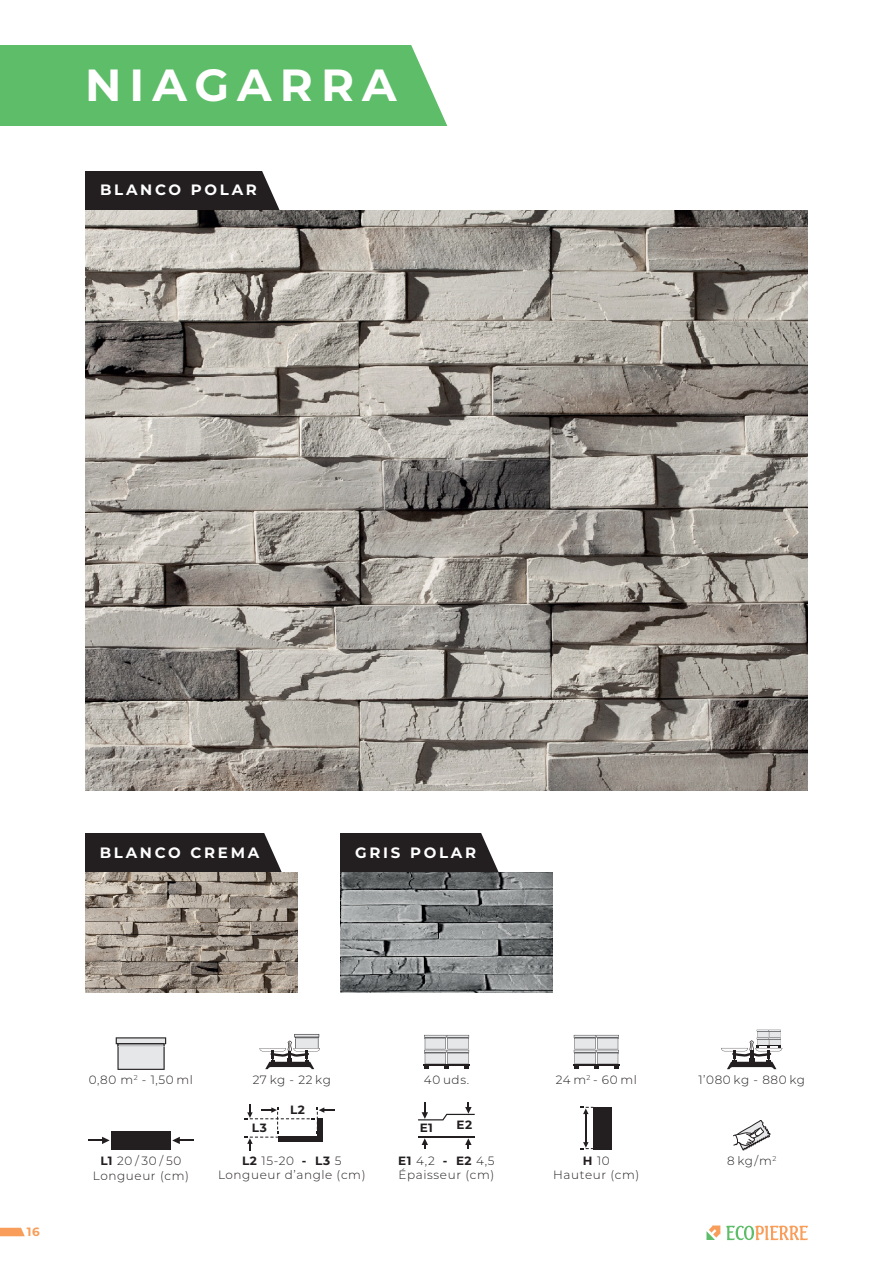
<style>
.page{position:relative;width:893px;height:1263px;background:#fff}
.page>*{position:absolute;margin:0;border:0;box-sizing:border-box;transform-origin:0 0}
.t1{font:700 45px "Montserrat";letter-spacing:.18em;color:#fff}
.t2{font:700 15px "Montserrat";letter-spacing:.18em;color:#fff}
.t3{font:300 12px/14.4px "Montserrat";letter-spacing:.05em;color:#231f20;text-align:center}
.t4{font:700 12px "Montserrat";letter-spacing:.05em;color:#231f20}
.t5{font:700 12px "Montserrat";color:#f89e5a}
.s1{font-weight:700}
</style>
<div class="page">
<svg style="left:0;top:1228px;width:25px;height:8px"></svg>
<svg style="left:88px;top:1137px;width:22px;height:7px"></svg>
<svg style="left:172px;top:1137px;width:21px;height:7px"></svg>
<div style="left:111px;top:1131px;width:60px;height:19px;background:#231f20"></div>
<svg style="left:245px;top:1104px;width:89px;height:47px"></svg>
<div style="left:593px;top:1107px;width:18px;height:42px;background:#231f20"></div>
<svg style="left:581px;top:1107px;width:12px;height:42px"></svg>
<hr style="left:418px;top:1136px;width:57px;height:1px;background:#231f20">
<svg style="left:422px;top:1138px;width:6px;height:11px"></svg>
<svg style="left:465px;top:1138px;width:7px;height:11px"></svg>
<svg style="left:418px;top:1102px;width:57px;height:18px"></svg>
<div style="left:85px;top:833px;width:215px;height:40px;background:#231f20"></div>
<svg style="left:262px;top:833px;width:38px;height:40px"></svg>
<div style="left:340px;top:833px;width:177px;height:40px;background:#231f20"></div>
<svg style="left:479px;top:833px;width:43px;height:40px"></svg>
<svg style="left:733px;top:1120px;width:37px;height:30px"></svg>
<div style="left:0;top:45px;width:449px;height:80px;background:#5ebd68"></div>
<svg style="left:405px;top:45px;width:44px;height:81px"></svg>
<div style="left:85px;top:171px;width:213px;height:40px;background:#231f20"></div>
<svg style="left:262px;top:171px;width:36px;height:39px"></svg>
<svg style="left:116px;top:1037px;width:50px;height:33px;background:#c9c9cb"></svg>
<hr style="left:424px;top:1035px;width:22px;height:2px;background:#231f20">
<hr style="left:447px;top:1035px;width:22px;height:2px;background:#231f20">
<hr style="left:423px;top:1064px;width:47px;height:2px;background:#231f20">
<svg style="left:424px;top:1036px;width:45px;height:33px"></svg>
<hr style="left:294px;top:1034px;width:25px;height:3px;background:#231f20">
<svg style="left:259px;top:1035px;width:61px;height:34px"></svg>
<svg style="left:721px;top:1030px;width:61px;height:39px"></svg>
<hr style="left:574px;top:1035px;width:22px;height:2px;background:#231f20">
<hr style="left:597px;top:1035px;width:22px;height:3px;background:#231f20">
<hr style="left:573px;top:1064px;width:46px;height:2px;background:#231f20">
<svg style="left:574px;top:1036px;width:45px;height:33px"></svg>
<img style="left:85px;top:210px;width:723px;height:580px">
<img style="left:85px;top:873px;width:213px;height:119px">
<img style="left:340px;top:873px;width:213px;height:119px">
<svg style="left:706px;top:1225px;width:14px;height:15px"></svg>
<svg style="left:726px;top:1225px;width:82px;height:15px"></svg>
<h1 class="t1" style="left:85px;top:53px;width:313px">NIAGARRA</h1>
<p class="t2" style="left:100px;top:179px;width:158px">BLANCO POLAR</p>
<p class="t2" style="left:100px;top:841px;width:161px">BLANCO CREMA</p>
<p class="t2" style="left:355px;top:841px;width:122px">GRIS POLAR</p>
<p class="t5" style="left:27px;top:1223px;width:14px">16</p>
<p class="t3" style="left:89px;top:1072px;width:106px">0,80 m<sup>2</sup> - 1,50 ml</p>
<p class="t3" style="left:253px;top:1072px;width:80px">27 kg - 22 kg</p>
<p class="t3" style="left:424px;top:1072px;width:47px">40 uds.</p>
<p class="t3" style="left:556px;top:1072px;width:83px">24 m<sup>2</sup> - 60 ml</p>
<p class="t3" style="left:698px;top:1072px;width:108px">1’080 kg - 880 kg</p>
<p class="t3" style="left:93px;top:1153px;width:98px"><span class="s1">L1</span> 20 / 30 / 50<br>Longueur (cm)</p>
<p class="t4" style="left:290px;top:1101px;width:16px">L2</p>
<p class="t4" style="left:420px;top:1119px;width:15px">E1</p>
<p class="t4" style="left:457px;top:1116px;width:17px">E2</p>
<p class="t3" style="left:398px;top:1153px;width:98px;text-align:left"><span class="s1">E1</span> 4,2 <span class="s1">- E2</span> 4,5<br>Épaisseur (cm)</p>
<p class="t4" style="left:252px;top:1119px;width:17px">L3</p>
<p class="t3" style="left:218px;top:1153px;width:149px"><span class="s1">L2</span> 15-20 <span class="s1">- L3</span> 5<br>Longueur d’angle (cm)</p>
<p class="t3" style="left:553px;top:1153px;width:88px"><span class="s1">H</span> 10<br>Hauteur (cm)</p>
<p class="t3" style="left:727px;top:1153px;width:51px">8 kg/m<sup>2</sup></p>
</div>
